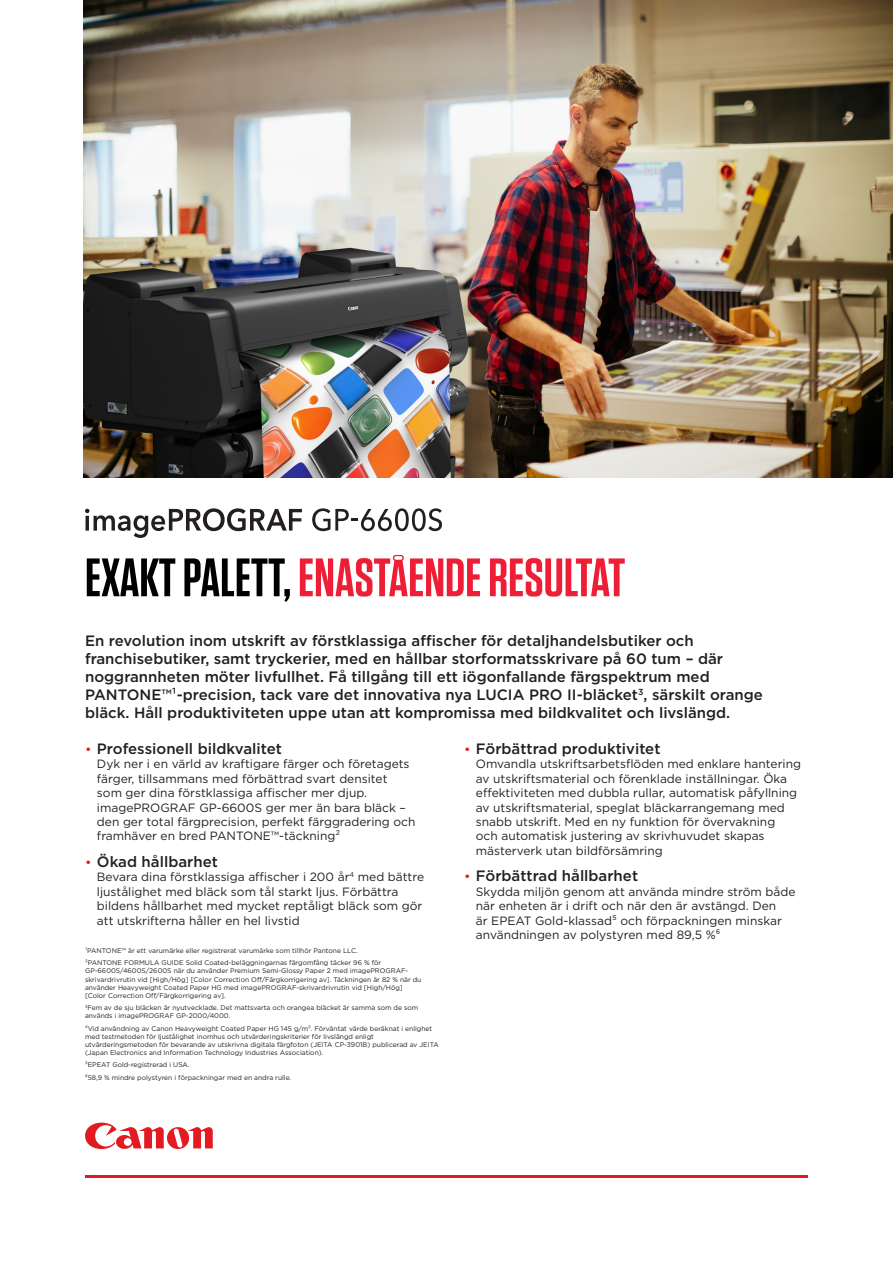
<style>
.page{position:relative;width:893px;height:1263px;background:#fff}
.page>*{position:absolute;margin:0;border:0;box-sizing:border-box;transform-origin:0 0}
.Headline{font:600 54px "Tungsten";color:#ed1e36}
.t1{font:500 15px/18px "Gotham";color:#231f20}
.t2{font:12px/14.4px "Gotham";color:#231f20}
.t3{font:6.75px/8.1px "Gotham";color:#231f20}
.s1{color:#000002}
.s2{font-weight:400;font-size:13.5px;color:#e21a21}
</style>
<div class="page">
<svg style="left:85px;top:1122px;width:128px;height:28px"></svg>
<hr style="left:85px;top:1175px;width:723px;height:3px;background:#e21a21">
<img style="left:83px;top:0;width:810px;height:478px">
<svg style="left:85px;top:508px;width:217px;height:30px"></svg>
<svg style="left:312px;top:508px;width:130px;height:23px"></svg>
<p class="Headline" style="left:85px;top:549px;width:542px"><span class="s1">EXAKT PALETT,</span> ENASTÅENDE RESULTAT</p>
<p class="t1" style="left:85px;top:631px;width:679px">En revolution inom utskrift av förstklassiga affischer för detaljhandelsbutiker och franchisebutiker, samt tryckerier, med en hållbar storformatsskrivare på 60 tum – där noggrannheten möter livfullhet. Få tillgång till ett iögonfallande färgspektrum med PANTONE™¹-precision, tack vare det innovativa nya LUCIA PRO II-bläcket<sup>3</sup>, särskilt orange bläck. Håll produktiviteten uppe utan att kompromissa med bildkvalitet och livslängd.</p>
<p class="t1" style="left:85px;top:739px;width:198px"><span class="s2">•</span> Professionell bildkvalitet</p>
<p class="t2" style="left:97px;top:757px;width:320px">Dyk ner i en värld av kraftigare färger och företagets färger, tillsammans med förbättrad svart densitet som ger dina förstklassiga affischer mer djup. imagePROGRAF GP-6600S ger mer än bara bläck – den ger total färgprecision, perfekt färggradering och framhäver en bred PANTONE™-täckning²</p>
<p class="t1" style="left:85px;top:852px;width:134px"><span class="s2">•</span> Ökad hållbarhet</p>
<p class="t2" style="left:97px;top:870px;width:329px">Bevara dina förstklassiga affischer i 200 år<sup>4</sup> med bättre ljustålighet med bläck som tål starkt ljus. Förbättra bildens hållbarhet med mycket reptåligt bläck som gör att utskrifterna håller en hel livstid</p>
<p class="t1" style="left:464px;top:739px;width:198px"><span class="s2">•</span> Förbättrad produktivitet</p>
<p class="t2" style="left:476px;top:757px;width:327px">Omvandla utskriftsarbetsflöden med enklare hantering av utskriftsmaterial och förenklade inställningar. Öka effektiviteten med dubbla rullar, automatisk påfyllning av utskriftsmaterial, speglat bläckarrangemang med snabb utskrift. Med en ny funktion för övervakning<br>och automatisk justering av skrivhuvudet skapas mästerverk utan bildförsämring</p>
<p class="t1" style="left:464px;top:867px;width:176px"><span class="s2">•</span> Förbättrad hållbarhet</p>
<p class="t2" style="left:476px;top:884px;width:321px">Skydda miljön genom att använda mindre ström både när enheten är i drift och när den är avstängd. Den<br>är EPEAT Gold-klassad⁵ och förpackningen minskar användningen av polystyren med 89,5 %⁶</p>
<p class="t3" style="left:85px;top:946px;width:274px">¹PANTONE™ är ett varumärke eller registrerat varumärke som tillhör Pantone LLC.</p>
<p class="t3" style="left:85px;top:959px;width:338px">²PANTONE FORMULA GUIDE Solid Coated-beläggningarnas färgomfång täcker 96 % för GP-6600S/4600S/2600S när du använder Premium Semi-Glossy Paper 2 med imagePROGRAF&shy;skrivardrivrutin vid [High/Hög] [Color Correction Off/Färgkorrigering av]. Täckningen är 82 % när du använder Heavyweight Coated Paper HG med imagePROGRAF-skrivardrivrutin vid [High/Hög] [Color Correction Off/Färgkorrigering av].</p>
<p class="t3" style="left:85px;top:1003px;width:335px"><sup>3</sup>Fem av de sju bläcken är nyutvecklade. Det mattsvarta och orangea bläcket är samma som de som används i imagePROGRAF GP-2000/4000.</p>
<p class="t3" style="left:85px;top:1024px;width:355px"><sup>4</sup>Vid användning av Canon Heavyweight Coated Paper HG 145 g/m². Förväntat värde beräknat i enlighet med testmetoden för ljustålighet inomhus och utvärderingskriterier för livslängd enligt utvärderingsmetoden för bevarande av utskrivna digitala färgfoton (JEITA CP-3901B) publicerad av JEITA (Japan Electronics and Information Technology Industries Association).</p>
<p class="t3" style="left:85px;top:1060px;width:106px">⁵EPEAT Gold-registrerad i USA.</p>
<p class="t3" style="left:85px;top:1073px;width:208px">⁶58,9 % mindre polystyren i förpackningar med en andra rulle.</p>
</div>
